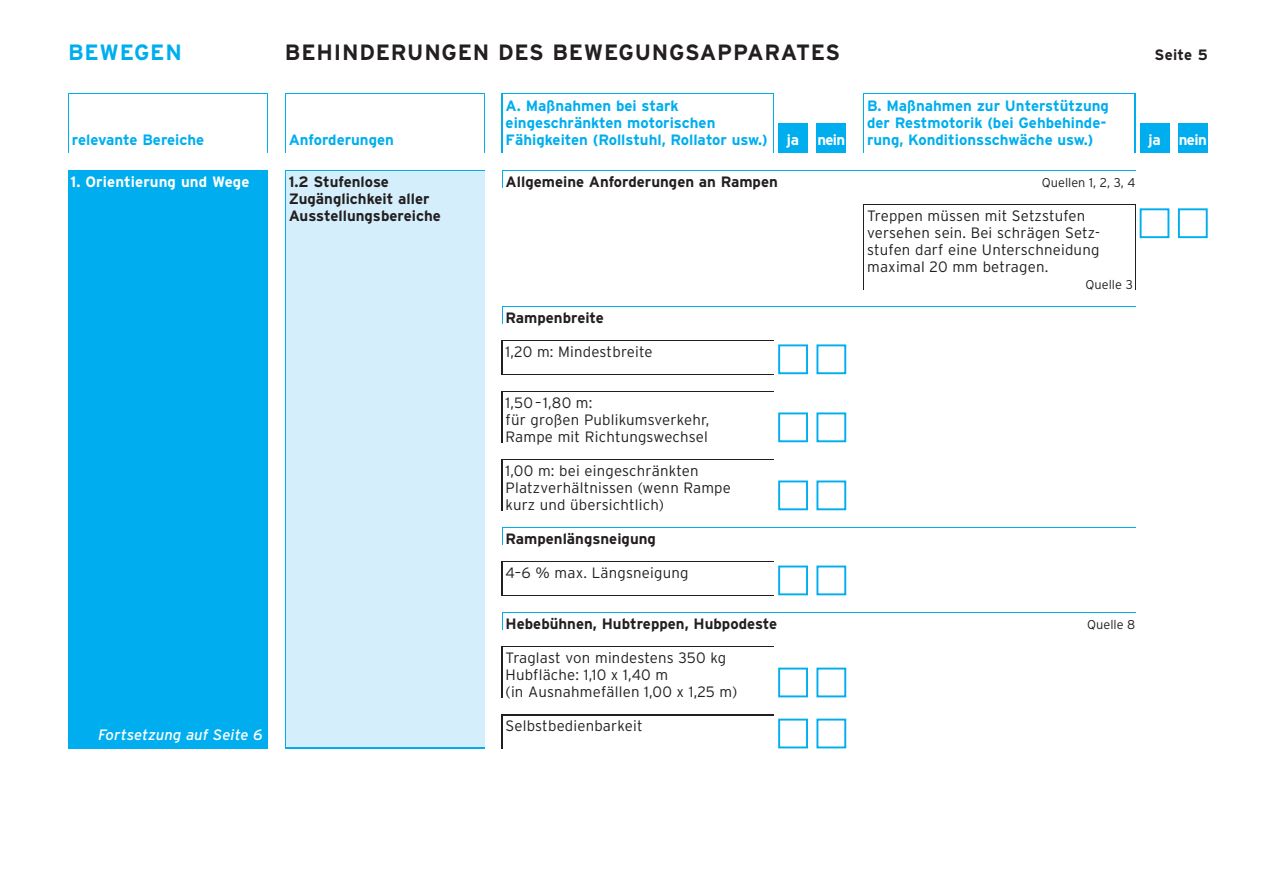
<style>
.page{position:relative;width:1263px;height:893px;background:#fff}
.page>*{position:absolute;margin:0;border:0;box-sizing:border-box;transform-origin:0 0}
.t1{font:700 22.2px "Interstate";letter-spacing:.035em;color:#231f20}
.t2{font:700 22.2px "Interstate";letter-spacing:.035em;color:#00aeef}
.t3{font:300 15px/17px "Interstate";letter-spacing:.015em;color:#231f20}
.t4{font:700 15px/17px "Interstate";color:#00aeef}
.t5{font:700 15px/17px "Interstate";color:#231f20}
.t6{font:700 15px "Interstate";letter-spacing:.005em;color:#fff}
.t7{font:italic 15px "Interstate";letter-spacing:.005em;color:#fff}
.t8{font:300 12.75px "Interstate";color:#231f20}
</style>
<div class="page">
<svg style="left:68px;top:94px;width:200px;height:59px"></svg>
<svg style="left:502px;top:94px;width:272px;height:59px"></svg>
<svg style="left:863px;top:94px;width:272px;height:59px"></svg>
<div style="left:69px;top:95px;width:198px;height:58px;background:#fff"></div>
<div style="left:503px;top:95px;width:270px;height:58px;background:#fff"></div>
<div style="left:864px;top:95px;width:270px;height:58px;background:#fff"></div>
<div style="left:68px;top:170px;width:200px;height:578px;background:#00aeef"></div>
<div style="left:502px;top:170px;width:633px;height:17px;background:#00aeef"></div>
<div style="left:503px;top:171px;width:632px;height:25px;background:#fff"></div>
<div style="left:502px;top:306px;width:633px;height:17px;background:#00aeef"></div>
<div style="left:503px;top:307px;width:632px;height:25px;background:#fff"></div>
<div style="left:286px;top:171px;width:199px;height:576px;background:#d4effb"></div>
<div style="left:778px;top:123px;width:30px;height:30px;background:#00aeef"></div>
<div style="left:816px;top:123px;width:30px;height:30px;background:#00aeef"></div>
<div style="left:1140px;top:123px;width:29px;height:30px;background:#00aeef"></div>
<div style="left:1178px;top:123px;width:30px;height:30px;background:#00aeef"></div>
<svg style="left:1139px;top:208px;width:69px;height:31px"></svg>
<div style="left:502px;top:340px;width:272px;height:34px;background:#231f20"></div>
<div style="left:503px;top:341px;width:271px;height:33px;background:#fff"></div>
<svg style="left:778px;top:344px;width:69px;height:31px"></svg>
<svg style="left:778px;top:565px;width:69px;height:31px"></svg>
<div style="left:502px;top:714px;width:272px;height:34px;background:#231f20"></div>
<div style="left:503px;top:716px;width:271px;height:32px;background:#fff"></div>
<svg style="left:778px;top:718px;width:69px;height:31px"></svg>
<svg style="left:778px;top:667px;width:69px;height:31px"></svg>
<div style="left:502px;top:391px;width:272px;height:51px;background:#231f20"></div>
<div style="left:503px;top:392px;width:271px;height:59px;background:#fff"></div>
<svg style="left:778px;top:412px;width:69px;height:31px"></svg>
<div style="left:502px;top:459px;width:272px;height:51px;background:#231f20"></div>
<div style="left:503px;top:460px;width:271px;height:59px;background:#fff"></div>
<svg style="left:778px;top:480px;width:69px;height:31px"></svg>
<h1 class="t2" style="left:68px;top:43px;width:115px">BEWEGEN</h1>
<h1 class="t1" style="left:285px;top:43px;width:557px">BEHINDERUNGEN DES BEWEGUNGSAPPARATES</h1>
<p class="t5" style="left:1154px;top:47px;width:55px">Seite 5</p>
<p class="t4" style="left:72px;top:132px;width:134px">relevante Bereiche</p>
<p class="t6" style="left:71px;top:176px;width:180px">1. Orientierung und Wege</p>
<p class="t4" style="left:289px;top:132px;width:107px">Anforderungen</p>
<p class="t5" style="left:289px;top:175px;width:154px">1.2 Stufenlose<br>Zugänglichkeit aller<br>Ausstellungsbereiche</p>
<p class="t7" style="left:98px;top:729px;width:166px">Fortsetzung auf Seite 6</p>
<p class="t4" style="left:506px;top:98px;width:264px">A. Maßnahmen bei stark eingeschränkten motorischen<br>Fähigkeiten (Rollstuhl, Rollator usw.)</p>
<p class="t4" style="left:867px;top:98px;width:243px">B. Maßnahmen zur Unterstützung der Restmotorik (bei Geh behinde - rung, Konditionsschwäche usw.)</p>
<p class="t6" style="left:787px;top:134px;width:60px">ja nein</p>
<p class="t6" style="left:1148px;top:134px;width:60px">ja nein</p>
<p class="t5" style="left:506px;top:175px;width:274px">Allgemeine Anforderungen an Rampen</p>
<p class="t8" style="left:1042px;top:178px;width:95px">Quellen 1, 2, 3, 4</p>
<p class="t5" style="left:506px;top:311px;width:100px">Rampenbreite</p>
<p class="t3" style="left:506px;top:345px;width:149px">1,20 m: Mindestbreite</p>
<p class="t3" style="left:506px;top:396px;width:205px">1,50–1,80 m:<br>für großen Publikumsverkehr,<br>Rampe mit Richtungswechsel</p>
<p class="t3" style="left:506px;top:464px;width:227px">1,00 m: bei eingeschränkten<br>Platzverhältnissen (wenn Rampe kurz und übersichtlich)</p>
<p class="t5" style="left:506px;top:532px;width:152px">Rampenlängsneigung</p>
<p class="t3" style="left:506px;top:566px;width:184px">4–6 % max. Längsneigung</p>
<p class="t3" style="left:867px;top:209px;width:235px">Treppen müssen mit Setzstufen versehen sein. Bei schrägen Setz - stufen darf eine Unterschneidung maximal 20 mm betragen.</p>
<p class="t8" style="left:1086px;top:280px;width:49px">Quelle 3</p>
<p class="t5" style="left:506px;top:617px;width:273px">Hebebühnen, Hubtreppen, Hubpodeste</p>
<p class="t8" style="left:1087px;top:620px;width:50px">Quelle 8</p>
<p class="t3" style="left:506px;top:651px;width:233px">Traglast von mindestens 350 kg<br>Hubfläche: 1,10 x 1,40 m<br>(in Ausnahmefällen 1,00 x 1,25 m)</p>
<p class="t3" style="left:506px;top:719px;width:139px">Selbstbedienbarkeit</p>
</div>
